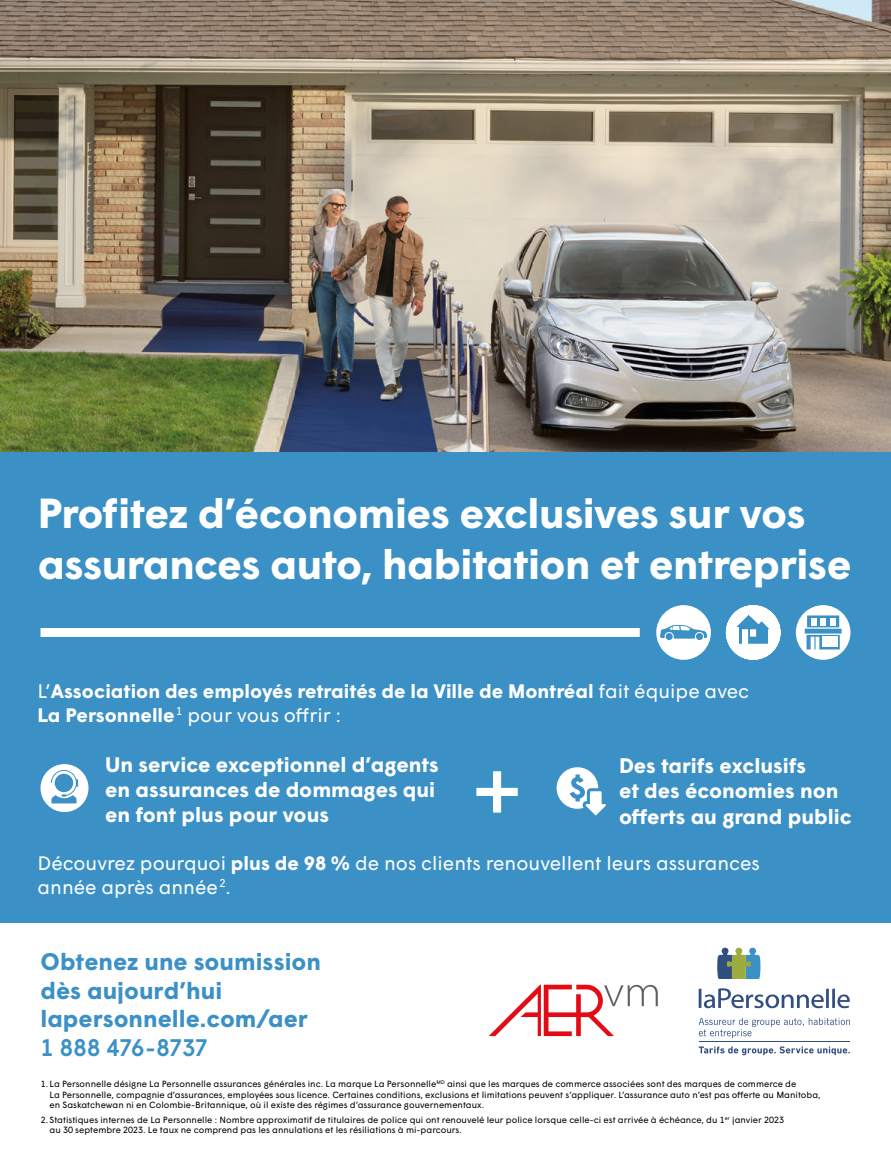
<style>
.page{position:relative;width:891px;height:1161px;background:#fff}
.page>*{position:absolute;margin:0;border:0;box-sizing:border-box;transform-origin:0 0}
.t1{font:99px "Wigrum";color:#fff}
.t2{font:700 42px/50.4px "Wigrum";letter-spacing:-.01em;color:#fff}
.t3{font:700 24px/28.8px "Wigrum";color:#3b91c6}
.t4{font:500 24px "Wigrum";letter-spacing:-.025em;color:#3b91c6}
.t5{font:700 21px/25.2px "Wigrum";color:#fff}
.t6{font:700 19.5px/23.4px "Wigrum";color:#fff}
.t7{font:19.5px/23.4px "Wigrum";color:#fff}
.t8{font:9px/10.8px "Wigrum";color:#000}
.s1{font-weight:400}
.s2{font-weight:700}
</style>
<div class="page">
<img style="left:0;top:0;width:891px;height:1056px">
<h2 class="t2" style="left:38px;top:485px;width:815px">Profitez d’économies exclusives sur vos assurances auto, habitation et entreprise</h2>
<h3 class="t6" style="left:38px;top:678px;width:713px"><span class="s1">L’</span>Association des employés retraités de la Ville de Montréal <span class="s1">fait équipe avec<br></span>La Personnelle <sup>1</sup> <span class="s1">pour vous offrir :</span></h3>
<h3 class="t5" style="left:105px;top:750px;width:335px">Un service exceptionnel d’agents en assurances de dommages qui en font plus pour vous</h3>
<h1 class="t1" style="left:470px;top:717px;width:56px">+</h1>
<h3 class="t5" style="left:619px;top:752px;width:234px">Des tarifs exclusifs<br>et des économies non offerts au grand public</h3>
<h3 class="t7" style="left:38px;top:850px;width:724px">Découvrez pourquoi <span class="s2">plus de 98 %</span> de nos clients renouvellent leurs assurances année après année <sup>2</sup>.</h3>
<h3 class="t3" style="left:40px;top:945px;width:282px">Obtenez une soumission dès aujourd’hui lapersonnelle.com/aer</h3>
<h3 class="t4" style="left:40px;top:1029px;width:169px">1 888 476-8737</h3>
<p class="t8" style="left:50px;top:1078px;width:773px;text-indent:-9px">1.La Personnelle désigne La Personnelle assurances générales inc. La marque La Personnelle<sup>MD</sup> ainsi que les marques de commerce associées sont des marques de commerce de<br>La Personnelle, compagnie d’assurances, employées sous licence. Certaines conditions, exclusions et limitations peuvent s’appliquer. L’assurance auto n’est pas offerte au Manitoba, en Saskatchewan ni en Colombie-Britannique, où il existe des régimes d’assurance gouvernementaux.</p>
<p class="t8" style="left:50px;top:1113px;width:736px;text-indent:-9px">2.Statistiques internes de La Personnelle : Nombre approximatif de titulaires de police qui ont renouvelé leur police lorsque celle-ci est arrivée à échéance, du 1<sup>er</sup> janvier 2023 au 30 septembre 2023. Le taux ne comprend pas les annulations et les résiliations à mi-parcours.</p>
</div>
